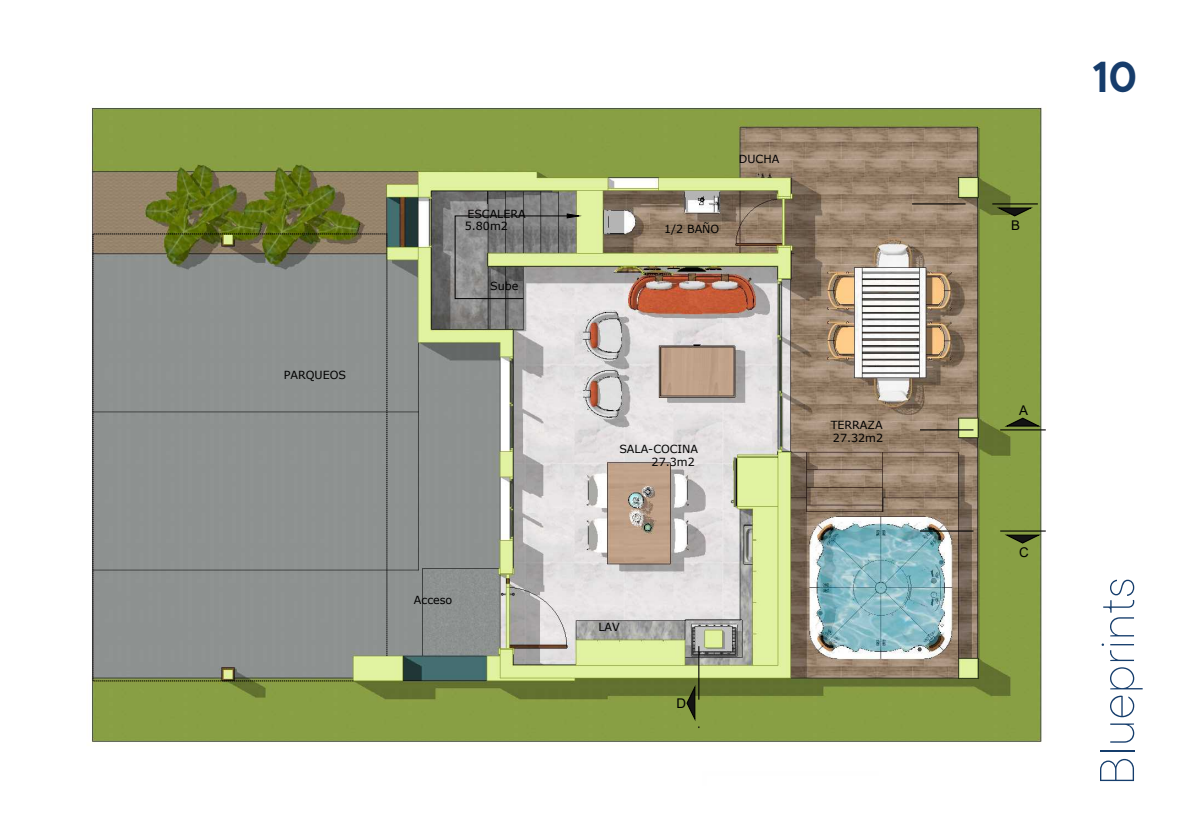
<style>
.page{position:relative;width:1191px;height:840px;background:#fff}
.page>*{position:absolute;margin:0;border:0;box-sizing:border-box;transform-origin:0 0}
.t1{font:100 54px "TT Commons";color:#153d6c}
.t2{font:600 48px "TT Commons";color:#163c6b}
.t3{font:13.4px "Arial";color:#000}
.t4{font:11.2px/12.6px "Verdana";letter-spacing:-.005em;color:#000}
</style>
<div class="page">
<img style="left:91px;top:107px;width:955px;height:636px">
<svg style="left:454px;top:213px;width:125px;height:86px;background:#8f9187"></svg>
<svg style="left:920px;top:417px;width:125px;height:13px;background:#878b5a"></svg>
<svg style="left:912px;top:203px;width:125px;height:14px;background:#7c7752"></svg>
<svg style="left:920px;top:530px;width:125px;height:14px;background:#737f59"></svg>
<svg style="left:686px;top:645px;width:13px;height:82px"></svg>
<svg style="left:93px;top:234px;width:294px;height:446px;background:#8b8f8b"></svg>
<p class="t4" style="left:284px;top:368px;width:64px">PARQUEOS</p>
<p class="t4" style="left:465px;top:207px;width:62px">ESCALERA<br>5.80m2</p>
<p class="t4" style="left:490px;top:279px;width:30px">Sube</p>
<p class="t4" style="left:414px;top:593px;width:40px">Acceso</p>
<p class="t4" style="left:739px;top:153px;width:42px">DUCHA</p>
<p class="t4" style="left:664px;top:222px;width:57px">1/2 BAÑO</p>
<p class="t4" style="left:619px;top:442px;width:80px;text-align:right">SALA-COCINA<br>27.3m2</p>
<p class="t4" style="left:598px;top:620px;width:23px">LAV</p>
<p class="t3" style="left:676px;top:693px;width:11px">D</p>
<p class="t4" style="left:830px;top:418px;width:54px">TERRAZA<br>27.32m2</p>
<p class="t3" style="left:1011px;top:216px;width:10px">B</p>
<p class="t2" style="left:1092px;top:46px;width:46px">10</p>
<p class="t3" style="left:1019px;top:400px;width:10px">A</p>
<p class="t3" style="left:1019px;top:542px;width:11px">C</p>
<p class="t1" style="left:1083px;top:785px;width:210px;rotate:-90deg">Blueprints</p>
</div>
